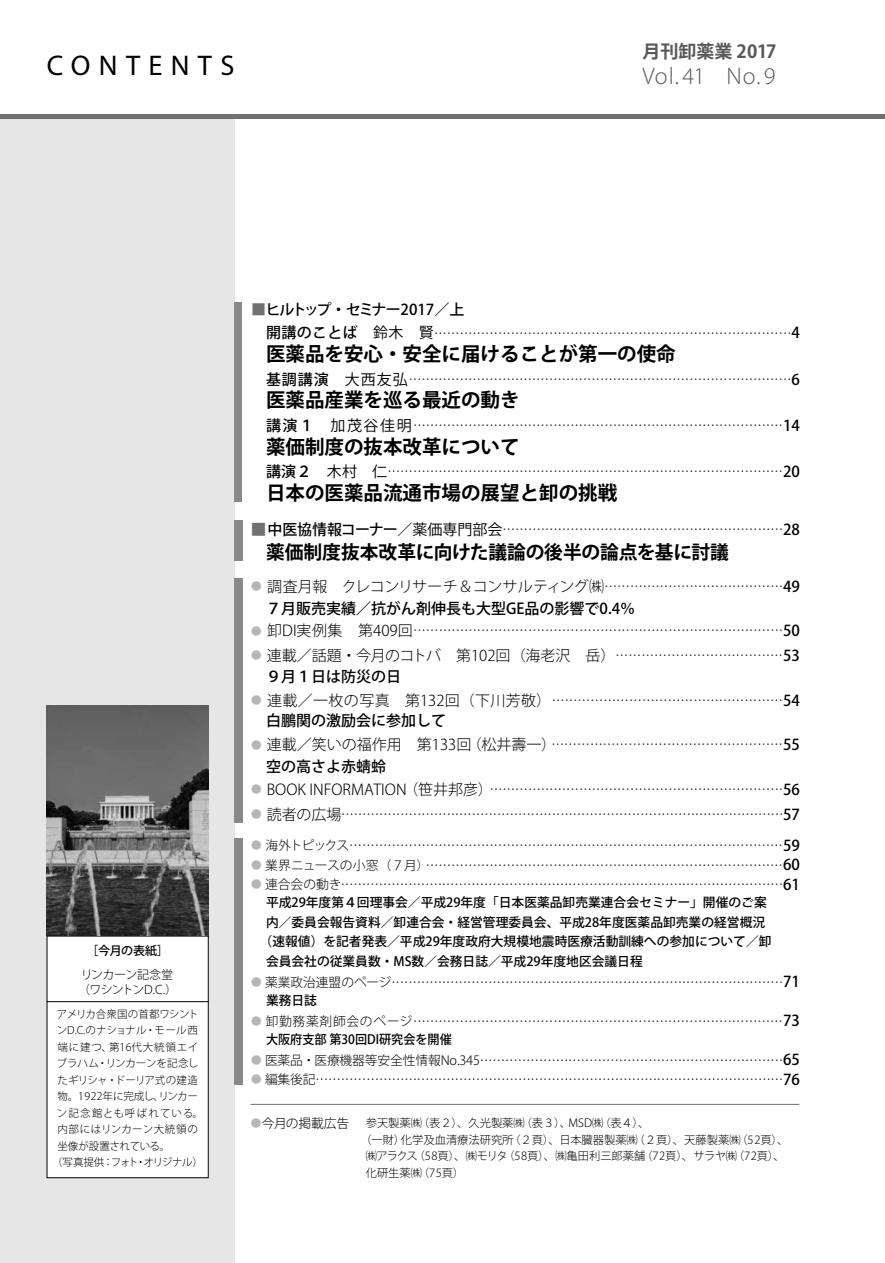
<style>
.page{position:relative;width:885px;height:1263px;background:#fff}
.page>*{position:absolute;margin:0;border:0;box-sizing:border-box;transform-origin:0 0}
.t1{font:28.5px "Myriad Pro";letter-spacing:.295em;color:#000}
.t2{font:300 24px "Myriad Pro";letter-spacing:.025em;color:#595757}
.t3{font:700 19.5px "Koz Go Pro";color:#000}
.t4{font:700 18.75px "Koz Go Pro";letter-spacing:-.01em;color:#000}
.t5{font:700 18px "Koz Go Pro";color:#595757}
.t6{font:300 15px/21.3px "Koz Go Pro";color:#000}
.t7{font:500 15px/22.2px "Koz Go Pro";color:#000}
.t8{font:300 15px/20.2px "Koz Go Pro";letter-spacing:.025em;color:#000}
.t9{font:500 15px "Koz Go Pro";letter-spacing:-.08em;color:#000}
.t10{font:300 12.75px/18.3px "Koz Go Pro";letter-spacing:-.01em;color:#000}
.t11{font:500 12.75px "Koz Go Pro";color:#000}
.t12{font:300 12.75px/18.3px "Koz Go Pro";letter-spacing:.055em;color:#000}
.t13{font:300 12.75px "Koz Go Pro";letter-spacing:-.08em;color:#000}
.t14{font:300 12px/15px "Koz Go Pro";letter-spacing:-.055em;color:#000}
.t15{font:500 12px "Koz Go Pro";letter-spacing:-.02em;color:#000}
.t16{font:300 11.25px "Koz Go Pro";color:#000}
.t17{font:300 10.5px "Koz Go Pro";color:#000}
.t18{font:300 10.5px "Koz Go Pro";letter-spacing:-.045em;color:#000}
.t19{font:300 10.5px "Koz Go Pro";letter-spacing:-.025em;color:#000}
.t20{font:300 10.5px "Koz Go Pro";letter-spacing:.07em;color:#000}
.t21{font:300 10.5px "Koz Go Pro";letter-spacing:.095em;color:#000}
.t22{font:300 10.5px "Koz Go Pro";letter-spacing:.05em;color:#000}
.t23{font:300 10.5px "Koz Go Pro";letter-spacing:-.03em;color:#000}
.s1{color:#727171}
.s2{font-weight:500;font-size:15px}
.s3{font-weight:400;font-size:15px}
.s4{font-family:"Shin Go Pro";font-weight:400;font-size:15px;color:#727171}
.s5{font-weight:400;font-size:10.5px;color:#b5b6b6}
.s6{font-weight:300}
.s7{font-weight:300;font-size:12.75px}
.s8{font-size:15px}
.s9{font-family:"Koz Go Std";font-weight:500;font-size:15px}
.s10{font-size:12.75px}
.s11{font-weight:500}
.s12{font-size:10.5px;color:#b5b6b6}
</style>
<div class="page">
<div style="left:0;top:115px;width:234px;height:1148px;background:#e6e6e6"></div>
<hr style="left:0;top:114px;width:884px;height:4px;background:#727171">
<div style="left:47px;top:936px;width:161px;height:242px;background:#fff"></div>
<hr style="left:47px;top:935px;width:161px;height:1px;background:#000">
<hr style="left:47px;top:1001px;width:161px;height:1px;background:#000">
<hr style="left:250px;top:1104px;width:549px;height:1px;background:#727171">
<div style="left:234px;top:838px;width:8px;height:246px;background:#898989"></div>
<div style="left:234px;top:302px;width:8px;height:200px;background:#898989"></div>
<div style="left:234px;top:578px;width:8px;height:245px;background:#898989"></div>
<div style="left:234px;top:520px;width:8px;height:40px;background:#898989"></div>
<img style="left:47px;top:706px;width:161px;height:229px">
<h1 class="t1" style="left:47px;top:47px;width:189px">CONTENTS</h1>
<h3 class="t5" style="left:642px;top:40px;width:135px">月刊卸薬業 2017</h3>
<h2 class="t2" style="left:642px;top:61px;width:135px">Vol. 41 No.9</h2>
<p class="t15" style="left:86px;top:943px;width:84px">［今月の表紙］</p>
<p class="t14" style="left:78px;top:967px;width:100px">リンカーン記念堂（ワシントンD.C.）</p>
<p class="t19" style="left:57px;top:1007px;width:143px">アメリカ合衆国の首都ワシント</p>
<p class="t17" style="left:57px;top:1024px;width:142px">ンD.C.のナショナル・モール西</p>
<p class="t20" style="left:57px;top:1040px;width:142px">端に建つ、第16代大統領エイ</p>
<p class="t17" style="left:57px;top:1057px;width:143px">ブラハム・リンカーンを記念し</p>
<p class="t17" style="left:57px;top:1073px;width:142px">たギリシャ・ドーリア式の建造</p>
<p class="t17" style="left:57px;top:1090px;width:142px">物。1922年に完成し、リンカー</p>
<p class="t21" style="left:57px;top:1106px;width:148px">ン記念館とも呼ばれている。</p>
<p class="t22" style="left:57px;top:1123px;width:142px">内部にはリンカーン大統領の</p>
<p class="t23" style="left:57px;top:1139px;width:114px">坐像が設置されている。</p>
<p class="t18" style="left:52px;top:1156px;width:152px">（写真提供：フォト・オリジナル）</p>
<p class="t9" style="left:251px;top:300px;width:215px"><span class="s1">■</span>ヒルトップ・セミナー2017／上</p>
<p class="t10" style="left:266px;top:324px;width:535px"><span class="s2">開講のことば　</span><span class="s3">鈴木　賢</span>…………………………………………………………………………<span class="s2">4</span></p>
<h3 class="t3" style="left:266px;top:341px;width:411px">医薬品を安心・安全に届けることが第一の使命</h3>
<p class="t10" style="left:266px;top:370px;width:535px"><span class="s2">基調講演　</span><span class="s3">大西友弘</span>………………………………………………………………………………<span class="s2">6</span></p>
<h3 class="t3" style="left:266px;top:388px;width:255px">医薬品産業を巡る最近の動き</h3>
<p class="t10" style="left:266px;top:416px;width:535px"><span class="s2">講演１　</span><span class="s3">加茂谷佳明</span>……………………………………………………………………………<span class="s2">14</span></p>
<h3 class="t3" style="left:266px;top:434px;width:255px">薬価制度の抜本改革について</h3>
<p class="t10" style="left:266px;top:463px;width:535px"><span class="s2">講演２　</span><span class="s3">木村　仁</span>…………………………………………………………………………………<span class="s2">20</span></p>
<h3 class="t3" style="left:266px;top:480px;width:352px">日本の医薬品流通市場の展望と卸の挑戦</h3>
<p class="t10" style="left:251px;top:521px;width:550px"><span class="s4">■</span><span class="s2">中医協情報コーナー</span><span class="s3">／薬価専門部会</span>…………………………………………………………<span class="s2">28</span></p>
<h3 class="t4" style="left:266px;top:540px;width:464px">薬価制度抜本改革に向けた議論の後半の論点を基に討議</h3>
<p class="t7" style="left:266px;top:576px;width:535px;text-indent:-15px"><span class="s5">●</span> <span class="s6">調査月報　クレコンリサーチ＆コンサルティング㈱</span><span class="s7">……………………………………</span>49<br>７月販売実績／抗がん剤伸長も大型GE品の影響で0.4％</p>
<p class="t10" style="left:251px;top:622px;width:550px"><span class="s5">●</span> <span class="s8">卸DI実例集　第409回</span>……………………………………………………………………………<span class="s9">50</span></p>
<p class="t6" style="left:266px;top:645px;width:535px;text-indent:-15px"><span class="s5">●</span> 連載／話題・今月のコトバ　第102回（海老沢　岳）<span class="s10">…………………………………</span><span class="s11">53<br>９月１日は防災の日</span></p>
<p class="t8" style="left:266px;top:690px;width:535px;text-indent:-15px"><span class="s5">●</span> 連載／一枚の写真　第132回（下川芳敬）<span class="s10">………………………………………………</span><span class="s11">54白鵬関の激励会に参加して</span></p>
<p class="t6" style="left:266px;top:734px;width:535px;text-indent:-15px"><span class="s5">●</span> 連載／笑いの福作用　第133回（松井壽一）<span class="s10">………………………………………………</span><span class="s11">55空の高さよ赤蜻蛉</span></p>
<p class="t10" style="left:251px;top:780px;width:550px"><span class="s5">●</span> <span class="s8">BOOK INFORMATION（笹井邦彦）</span>……………………………………………………………<span class="s2">56</span></p>
<p class="t10" style="left:251px;top:805px;width:550px"><span class="s5">●</span> <span class="s8">読者の広場</span>……………………………………………………………………………………………<span class="s2">57</span></p>
<p class="t13" style="left:251px;top:837px;width:550px"><span class="s5">●</span> 海外トピックス…………………………………………………………………………………………<span class="s2">59</span></p>
<p class="t10" style="left:251px;top:856px;width:550px"><span class="s5">●</span> 業界ニュースの小窓（７月）…………………………………………………………………………<span class="s2">60</span></p>
<p class="t10" style="left:251px;top:875px;width:550px"><span class="s5">●</span> 連合会の動き……………………………………………………………………………………………<span class="s2">61</span></p>
<p class="t11" style="left:266px;top:895px;width:502px">平成29年度第４回理事会／平成29年度「日本医薬品卸売業連合会セミナー」開催のご案</p>
<p class="t11" style="left:266px;top:914px;width:500px">内／委員会報告資料／卸連合会・経営管理委員会、平成28年度医薬品卸売業の経営概況</p>
<p class="t11" style="left:259px;top:933px;width:513px">（速報値）を記者発表／平成29年度政府大規模地震時医療活動訓練への参加について／卸</p>
<p class="t11" style="left:266px;top:953px;width:378px">会員会社の従業員数・MS数／会務日誌／平成29年度地区会議日程</p>
<p class="t10" style="left:266px;top:973px;width:535px;text-indent:-15px"><span class="s5">●</span> 薬業政治連盟のページ…………………………………………………………………………………<span class="s2">71</span><span class="s11">業務日誌</span></p>
<p class="t12" style="left:266px;top:1012px;width:535px;text-indent:-15px"><span class="s5">●</span> 卸勤務薬剤師会のページ……………………………………………………………………………<span class="s2">73</span><span class="s11">大阪府支部 第30回DI研究会を開催</span></p>
<p class="t10" style="left:251px;top:1051px;width:550px"><span class="s5">●</span> 医薬品・医療機器等安全性情報No.345………………………………………………………………<span class="s2">65</span></p>
<p class="t10" style="left:251px;top:1070px;width:550px"><span class="s5">●</span> 編集後記…………………………………………………………………………………………………<span class="s2">76</span></p>
<p class="t10" style="left:251px;top:1114px;width:100px"><span class="s12">●</span>今月の掲載広告</p>
<p class="t16" style="left:366px;top:1115px;width:285px">参天製薬㈱（表２）、久光製薬㈱（表３）、MSD㈱（表４）、</p>
<p class="t16" style="left:360px;top:1132px;width:429px">（一財）化学及血清療法研究所（２頁）、日本臓器製薬㈱（２頁）、天藤製薬㈱（52頁）、</p>
<p class="t16" style="left:366px;top:1148px;width:420px">㈱アラクス（58頁）、㈱モリタ（58頁）、㈱亀田利三郎薬舗（72頁）、サラヤ㈱（72頁）、</p>
<p class="t16" style="left:366px;top:1165px;width:100px">化研生薬㈱（75頁）</p>
</div>
